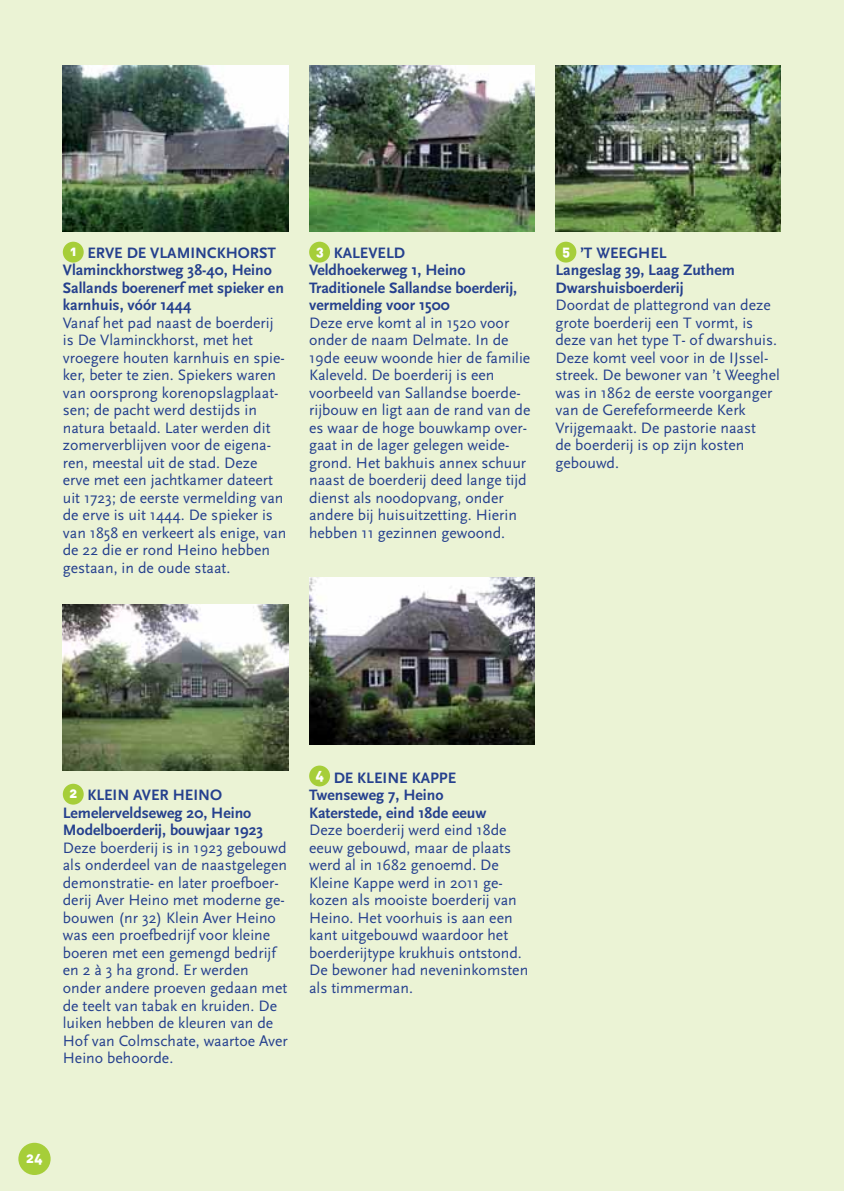
<style>
.page{position:relative;width:844px;height:1191px;background:#fff}
.page>*{position:absolute;margin:0;border:0;box-sizing:border-box;transform-origin:0 0}
.t1{font:15.75px/17.5px "Scala Sans";color:#25408e}
.t2{font:700 15.75px/17.5px "Scala Sans";color:#25408e}
.t3{font:14px "DIN Black Alternate";color:#fff}
</style>
<div class="page">
<div style="left:0;top:0;width:843px;height:1191px;background:#ebf3d5"></div>
<div style="left:18px;top:1143px;width:33px;height:32px;background:#a6ce39;border-radius:50%"></div>
<img style="left:63px;top:65px;width:225px;height:167px">
<img style="left:309px;top:65px;width:225px;height:167px">
<img style="left:555px;top:65px;width:225px;height:167px">
<img style="left:63px;top:604px;width:225px;height:167px">
<img style="left:309px;top:578px;width:225px;height:166px">
<div style="left:63px;top:242px;width:21px;height:21px;background:#a6ce39;border-radius:50%"></div>
<div style="left:309px;top:242px;width:21px;height:21px;background:#a6ce39;border-radius:50%"></div>
<div style="left:555px;top:242px;width:21px;height:21px;background:#a6ce39;border-radius:50%"></div>
<div style="left:63px;top:784px;width:21px;height:20px;background:#a6ce39;border-radius:50%"></div>
<div style="left:309px;top:765px;width:21px;height:21px;background:#a6ce39;border-radius:50%"></div>
<p class="t2" style="left:555px;top:245px;width:181px;text-indent:25px">’T WEEGHEL<br>Langeslag 39, Laag Zuthem<br>Dwarshuisboerderij</p>
<p class="t1" style="left:555px;top:297px;width:226px">Doordat de plattegrond van deze grote boerderij een T vormt, is deze van het type T- of dwarshuis.<br>Deze komt veel voor in de IJssel&shy;streek. De bewoner van ’t Weeghel was in 1862 de eerste voorganger van de Gerefeformeerde Kerk<br>Vrijgemaakt. De pastorie naast<br>de boerderij is op zijn kosten gebouwd.</p>
<p class="t2" style="left:63px;top:245px;width:222px;text-indent:25px">ERVE DE VLAMINCKHORST<br>Vlaminckhorstweg 38-40, Heino<br>Sallands boerenerf met spieker en karnhuis, vóór 1444</p>
<p class="t1" style="left:63px;top:315px;width:225px">Vanaf het pad naast de boerderij is De Vlaminckhorst, met het vroegere houten karnhuis en spie&shy;ker, beter te zien. Spiekers waren van oorsprong korenopslagplaat&shy;sen; de pacht werd destijds in natura betaald. Later werden dit zomerverblijven voor de eigena&shy;ren, meestal uit de stad. Deze erve met een jachtkamer dateert uit 1723; de eerste vermelding van de erve is uit 1444. De spieker is van 1858 en verkeert als enige, van de 22 die er rond Heino hebben gestaan, in de oude staat.</p>
<p class="t2" style="left:309px;top:245px;width:209px;text-indent:25px">KALEVELD<br>Veldhoekerweg 1, Heino<br>Traditionele Sallandse boerderij, vermelding voor 1500</p>
<p class="t1" style="left:309px;top:315px;width:223px">Deze erve komt al in 1520 voor onder de naam Delmate. In de<br>19de eeuw woonde hier de familie<br>Kaleveld. De boerderij is een voorbeeld van Sallandse boerde&shy;rijbouw en ligt aan de rand van de es waar de hoge bouwkamp over&shy;gaat in de lager gelegen weide&shy;grond. Het bakhuis annex schuur naast de boerderij deed lange tijd dienst als noodopvang, onder andere bij huisuitzetting. Hierin hebben 11 gezinnen gewoond.</p>
<p class="t3" style="left:70px;top:242px;width:8px">1</p>
<p class="t3" style="left:316px;top:242px;width:9px">3</p>
<p class="t3" style="left:562px;top:242px;width:9px">5</p>
<p class="t3" style="left:70px;top:784px;width:10px">2</p>
<p class="t2" style="left:63px;top:788px;width:202px;text-indent:25px">KLEIN AVER HEINO<br>Lemelerveldseweg 20, Heino<br>Modelboerderij, bouwjaar 1923</p>
<p class="t1" style="left:63px;top:840px;width:226px">Deze boerderij is in 1923 gebouwd als onderdeel van de naastgelegen demonstratie- en later proefboer&shy;derij Aver Heino met moderne ge&shy;bouwen (nr 32) Klein Aver Heino was een proefbedrijf voor kleine boeren met een gemengd bedrijf en 2 à 3 ha grond. Er werden onder andere proeven gedaan met de teelt van tabak en kruiden. De luiken hebben de kleuren van de<br>Hof van Colmschate, waartoe Aver<br>Heino behoorde.</p>
<p class="t3" style="left:315px;top:766px;width:10px">4</p>
<p class="t2" style="left:309px;top:770px;width:179px;text-indent:25px">DE KLEINE KAPPE<br>Twenseweg 7, Heino<br>Katerstede, eind 18de eeuw</p>
<p class="t1" style="left:309px;top:822px;width:220px">Deze boerderij werd eind 18de eeuw gebouwd, maar de plaats werd al in 1682 genoemd. De<br>Kleine Kappe werd in 2011 ge&shy;kozen als mooiste boerderij van<br>Heino. Het voorhuis is aan een kant uitgebouwd waardoor het boerderijtype krukhuis ontstond.<br>De bewoner had neveninkomsten als timmerman.</p>
<p class="t3" style="left:26px;top:1149px;width:18px">24</p>
</div>
